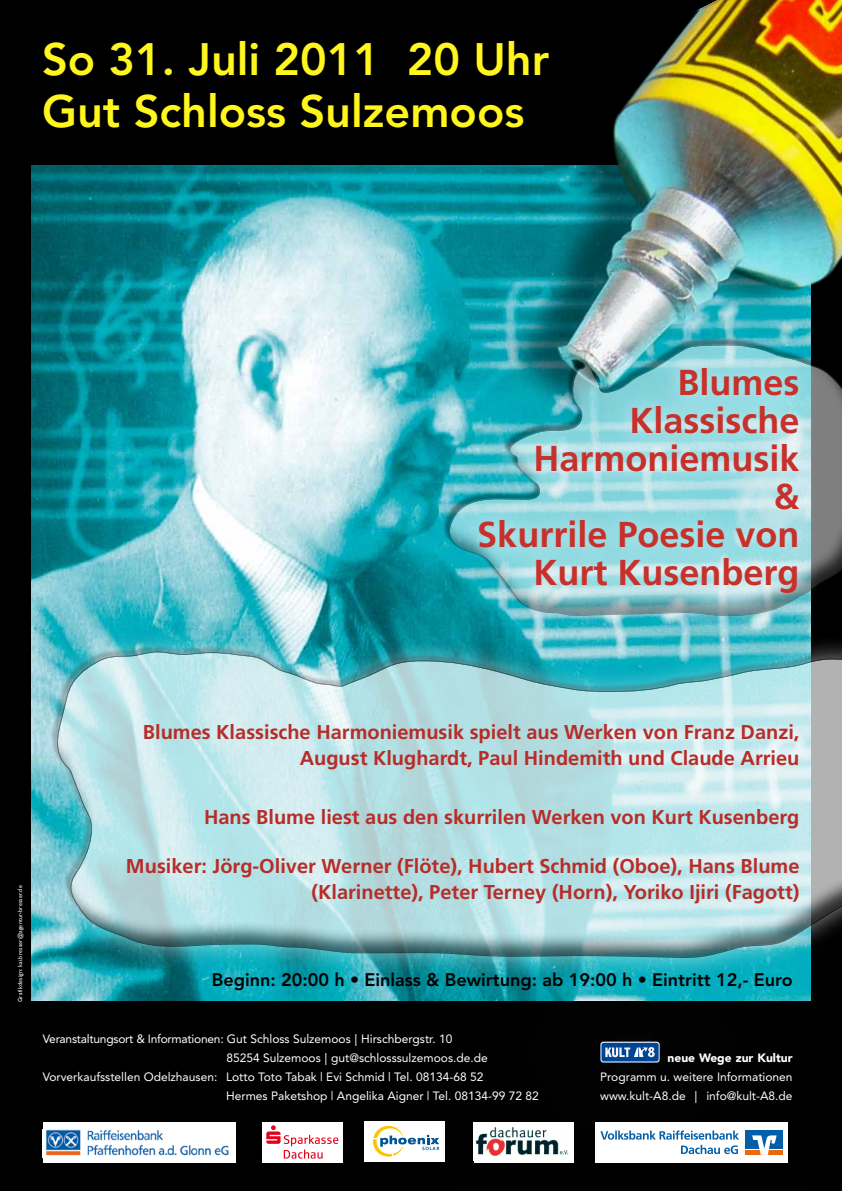
<style>
.page{position:relative;width:842px;height:1191px;background:#fff}
.page>*{position:absolute;margin:0;border:0;box-sizing:border-box;transform-origin:0 0}
.t1{font:800 45px/52px "Avenir";color:#fff61d}
.t2{font:700 36px/38px "Frutiger";color:#c8312b;text-align:right}
.t3{font:700 20px/26px "Frutiger";color:#b82c28;text-align:right}
.t4{font:800 18px "Avenir";color:#000}
.t5{font:12px/19px "Avenir";color:#fff}
.t6{font:12px "Avenir";letter-spacing:-.02em;color:#fff}
.t7{font:900 12px "Avenir";color:#fff}
.t8{font:6px "Gill Sans";letter-spacing:.03em;color:#fff}
.s1{font-family:"Officina Sans"}
</style>
<div class="page">
<img style="left:31px;top:164px;width:780px;height:837px">
<div style="left:0;top:0;width:842px;height:164px;background:#000"></div>
<div style="left:0;top:1001px;width:842px;height:190px;background:#000"></div>
<div style="left:811px;top:96px;width:31px;height:1095px;background:#000"></div>
<div style="left:0;top:96px;width:31px;height:1095px;background:#000"></div>
<img style="left:110px;top:0;width:732px;height:431px">
<div style="left:43px;top:1122px;width:192px;height:40px;background:#fff"></div>
<img style="left:46px;top:1129px;width:183px;height:27px">
<div style="left:262px;top:1122px;width:80px;height:40px;background:#fff"></div>
<svg style="left:266px;top:1125px;width:72px;height:33px"></svg>
<div style="left:364px;top:1121px;width:80px;height:40px;background:#fff"></div>
<svg style="left:373px;top:1125px;width:47px;height:31px"></svg>
<div style="left:420px;top:844px;width:420px;height:347px;background:#fff;opacity:.75"></div>
<svg style="left:600px;top:1041px;width:60px;height:21px"></svg>
<div style="left:442px;top:337px;width:400px;height:278px;background:#000;opacity:.75"></div>
<div style="left:447px;top:342px;width:395px;height:274px;background:#000;opacity:.75"></div>
<div style="left:34px;top:628px;width:808px;height:353px;background:#fff;opacity:.84"></div>
<div style="left:55px;top:649px;width:787px;height:309px;background:#000;opacity:.75"></div>
<div style="left:457px;top:346px;width:364px;height:269px;background:#fff;opacity:.84"></div>
<h1 class="t1" style="left:42px;top:33px;width:509px">So 31. Juli 2011 20 Uhr<br>Gut Schloss Sulzemoos</h1>
<h2 class="t2" style="left:477px;top:363px;width:324px">Blumes<br>Klassische<br>Harmoniemusik<br>&amp;<br>Skurrile Poesie von<br>Kurt Kusenberg</h2>
<p class="t8" style="left:17px;top:1002px;width:118px;rotate:-90deg">Grafikdesign: kai.bresser@agentur-bresser.de</p>
<p class="t3" style="left:143px;top:718px;width:658px">Blumes Klassische Harmoniemusik spielt aus Werken von Franz Danzi,<br>August Klughardt, Paul Hindemith und Claude Arrieu</p>
<p class="t3" style="left:204px;top:804px;width:597px">Hans Blume liest aus den skurrilen Werken von Kurt Kusenberg</p>
<p class="t3" style="left:126px;top:853px;width:675px">Musiker: Jörg-Oliver Werner (Flöte), Hubert Schmid (Oboe), Hans Blume (Klarinette), Peter Terney (Horn), Yoriko Ijiri (Fagott)</p>
<p class="t4" style="left:212px;top:969px;width:588px">Beginn: 20:00 h • Einlass &amp; Bewirtung: ab 19:00 h • Eintritt 12,- Euro€</p>
<p class="t6" style="left:43px;top:1031px;width:411px">Veranstaltungsort &amp; Informationen: Gut Schloss Sulzemoos <span class="s1">|</span> Hirschbergstr. 10</p>
<p class="t5" style="left:226px;top:1048px;width:263px">85254 Sulzemoos <span class="s1">|</span> gut@schlosssulzemoos.de.de</p>
<p class="t5" style="left:43px;top:1067px;width:442px">Vorverkaufsstellen Odelzhausen: Lotto Toto Tabak | Evi Schmid | Tel. 08134-68 52</p>
<p class="t5" style="left:226px;top:1086px;width:314px">Hermes Paketshop | Angelika Aigner | Tel. 08134-99 72 82</p>
<p class="t7" style="left:668px;top:1050px;width:127px">neue Wege zur Kultur</p>
<p class="t5" style="left:600px;top:1067px;width:194px">Programm u. weitere Informationen www.kult-A8.de <span class="s1">|</span> info@kult-A8.de</p>
</div>
